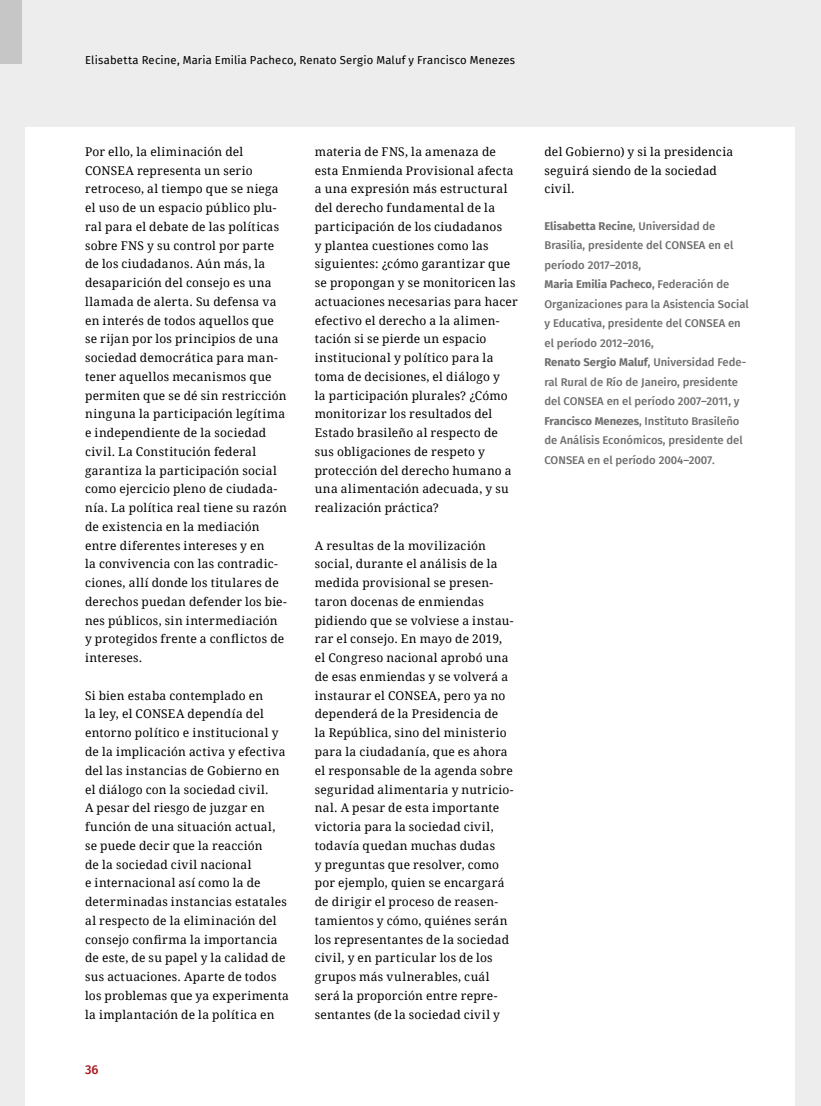
<style>
.page{position:relative;width:821px;height:1106px;background:#ededed}
.page>*{position:absolute;margin:0;border:0;box-sizing:border-box;transform-origin:0 0}
.t1{font:500 12.75px "Fira Sans";color:#a7181e}
.t2{font:12px/18.8px "Droid Serif";letter-spacing:.02em;color:#000}
.t3{font:500 11.25px/19.5px "Fira Sans";color:#706f6f}
.t4{font:11.25px "Fira Sans";letter-spacing:.015em;color:#000}
.s1{font-weight:700}
</style>
<div class="page">
<div style="left:26px;top:128px;width:769px;height:978px;background:#fff"></div>
<div style="left:0;top:0;width:21px;height:64px;background:#c6c6c6"></div>
<p class="t4" style="left:85px;top:51px;width:431px">Elisabetta Recine, Maria Emilia Pacheco, Renato Sergio Maluf y Francisco Menezes</p>
<p class="t2" style="left:85px;top:142px;width:203px">Por ello, la eliminación del<br>CONSEA representa un serio retroceso, al tiempo que se niega el uso de un espacio público plu&shy;ral para el debate de las políticas sobre FNS y su control por parte de los ciudadanos. Aún más, la desaparición del consejo es una llamada de alerta. Su defensa va en interés de todos aquellos que se rijan por los principios de una sociedad democrática para man&shy;tener aquellos mecanismos que permiten que se dé sin restricción ninguna la participación legítima e independiente de la sociedad civil. La Constitución federal garantiza la participación social como ejercicio pleno de ciudada&shy;nía. La política real tiene su razón de existencia en la mediación entre diferentes intereses y en<br>la convivencia con las contradic&shy;ciones, allí donde los titulares de derechos puedan defender los bie&shy;nes públicos, sin intermediación y protegidos frente a conflictos de intereses.</p>
<p class="t2" style="left:85px;top:685px;width:205px">Si bien estaba contemplado en<br>la ley, el CONSEA dependía del entorno político e institucional y de la implicación activa y efectiva del las instancias de Gobierno en el diálogo con la sociedad civil.<br>A pesar del riesgo de juzgar en función de una situación actual, se puede decir que la reacción<br>de la sociedad civil nacional<br>e internacional así como la de determinadas instancias estatales al respecto de la eliminación del consejo confirma la importancia de este, de su papel y la calidad de sus actuaciones. Aparte de todos los problemas que ya experimenta la implantación de la política en</p>
<p class="t1" style="left:85px;top:1059px;width:15px">36</p>
<p class="t2" style="left:315px;top:142px;width:204px">materia de FNS, la amenaza de esta Enmienda Provisional afecta a una expresión más estructural del derecho fundamental de la participación de los ciudadanos<br>y plantea cuestiones como las siguientes: ¿cómo garantizar que se propongan y se monitoricen las actuaciones necesarias para hacer efectivo el derecho a la alimen&shy;tación si se pierde un espacio institucional y político para la toma de decisiones, el diálogo y<br>la participación plurales? ¿Cómo monitorizar los resultados del<br>Estado brasileño al respecto de sus obligaciones de respeto y protección del derecho humano a una alimentación adecuada, y su realización práctica?</p>
<p class="t2" style="left:315px;top:535px;width:200px">A resultas de la movilización social, durante el análisis de la medida provisional se presen&shy;taron docenas de enmiendas pidiendo que se volviese a instau&shy;rar el consejo. En mayo de 2019, el Congreso nacional aprobó una de esas enmiendas y se volverá a instaurar el CONSEA, pero ya no dependerá de la Presidencia de<br>la República, sino del ministerio para la ciudadanía, que es ahora el responsable de la agenda sobre seguridad alimentaria y nutricio&shy;nal. A pesar de esta importante victoria para la sociedad civil, todavía quedan muchas dudas<br>y preguntas que resolver, como por ejemplo, quien se encargará de dirigir el proceso de reasen&shy;tamientos y cómo, quiénes serán los representantes de la sociedad civil, y en particular los de los grupos más vulnerables, cuál será la proporción entre repre&shy;sentantes (de la sociedad civil y</p>
<p class="t2" style="left:544px;top:142px;width:190px">del Gobierno) y si la presidencia seguirá siendo de la sociedad civil.</p>
<p class="t3" style="left:544px;top:215px;width:206px"><span class="s1">Elisabetta Recine</span>, Universidad de Brasilia, presidente del CONSEA en el período 2017–2018,<br><span class="s1">Maria Emilia Pacheco</span>, Federación de Organizaciones para la Asistencia Social y Educativa, presidente del CONSEA en el período 2012–2016,<br><span class="s1">Renato Sergio Maluf</span>, Universidad Fede&shy;ral Rural de Río de Janeiro, presidente del CONSEA en el período 2007–2011, y <span class="s1">Francisco Menezes</span>, Instituto Brasileño de Análisis Económicos, presidente del CONSEA en el período 2004–2007.</p>
</div>
